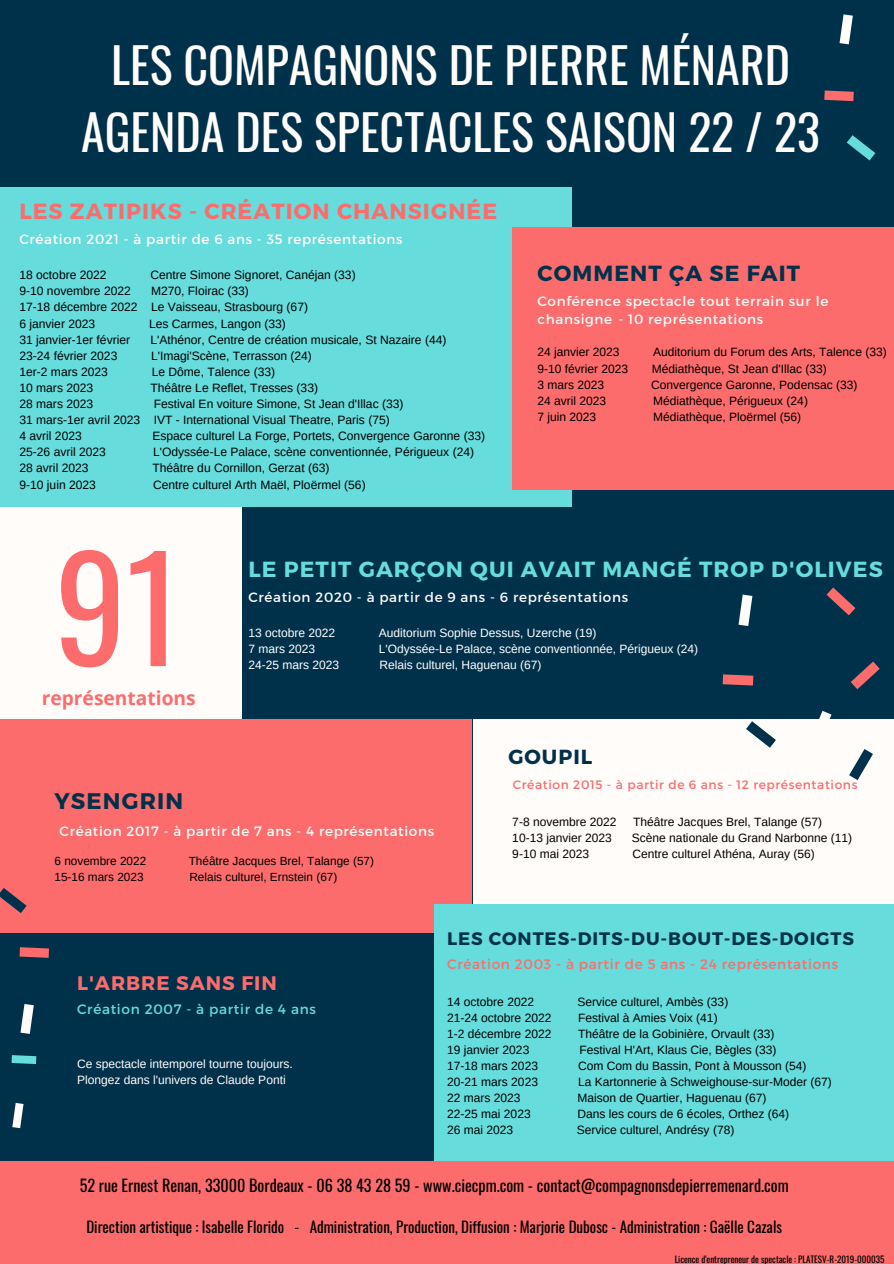
<style>
.page{position:relative;width:894px;height:1264px;background:#fff}
.page>*{position:absolute;margin:0;border:0;box-sizing:border-box;transform-origin:0 0}
.t1{font:142.05px "Oswald";color:#fc6c6c}
.t2{font:48px/66.4px "Oswald";color:#fffcfa;text-align:center}
.t3{font:700 22.5px "Montserrat";letter-spacing:.05em;color:#00314b}
.t4{font:700 21.9px "Montserrat";letter-spacing:.05em;color:#66dcdc}
.t5{font:700 21.9px "Montserrat";letter-spacing:.05em;color:#fc6c6c}
.t6{font:700 21.9px "Montserrat";letter-spacing:.05em;color:#00314b}
.t7{font:700 20.4px "Montserrat";letter-spacing:.05em;color:#00314b}
.t8{font:700 19.65px "Montserrat";letter-spacing:.05em;color:#fc6c6c}
.t9{font:700 19.2px "Open Sans";color:#fc6c6c}
.t10{font:700 18px "Montserrat";letter-spacing:.05em;color:#00314b}
.t11{font:16.2px "Oswald";color:#000}
.t12{font:15px "Oswald";color:#000}
.t13{font:13.65px "Montserrat";letter-spacing:.05em;color:#fc6c6c}
.t14{font:13.65px "Montserrat";letter-spacing:.05em;color:#66dcdc}
.t15{font:13.5px/18px "Montserrat";letter-spacing:.05em;color:#fffcfa}
.t16{font:12.3px "Montserrat";letter-spacing:.05em;color:#fc6c6c}
.t17{font:12px/16px "Arimo";color:#000}
.t18{font:12px "Arimo";color:#fff}
.t19{font:12px/16px "Arimo";color:#fffcfa}
.t20{font:11.7px "Arimo";color:#000}
.t21{font:9px "Oswald";color:#000}
</style>
<div class="page">
<div style="left:0;top:0;width:893px;height:1263px;background:#00314b"></div>
<div style="left:0;top:428px;width:241px;height:351px;background:#fffcfa"></div>
<div style="left:0;top:187px;width:571px;height:320px;background:#66dcdc"></div>
<div style="left:0;top:719px;width:471px;height:213px;background:#fc6c6c"></div>
<div style="left:512px;top:228px;width:381px;height:261px;background:#fc6c6c"></div>
<div style="left:472px;top:719px;width:421px;height:274px;background:#fffcfa"></div>
<div style="left:434px;top:904px;width:459px;height:258px;background:#66dcdc"></div>
<svg style="left:0;top:888px;width:27px;height:25px"></svg>
<svg style="left:20px;top:947px;width:29px;height:10px"></svg>
<svg style="left:846px;top:135px;width:29px;height:25px"></svg>
<svg style="left:839px;top:14px;width:13px;height:30px"></svg>
<svg style="left:824px;top:90px;width:29px;height:11px"></svg>
<svg style="left:20px;top:1004px;width:14px;height:29px"></svg>
<svg style="left:12px;top:1103px;width:12px;height:25px"></svg>
<svg style="left:12px;top:1055px;width:24px;height:9px"></svg>
<div style="left:0;top:1161px;width:893px;height:102px;background:#fc6c6c"></div>
<svg style="left:851px;top:661px;width:28px;height:28px"></svg>
<svg style="left:819px;top:710px;width:12px;height:9px"></svg>
<svg style="left:849px;top:749px;width:23px;height:31px"></svg>
<svg style="left:746px;top:721px;width:29px;height:26px"></svg>
<svg style="left:738px;top:594px;width:14px;height:32px"></svg>
<svg style="left:722px;top:674px;width:31px;height:11px"></svg>
<svg style="left:826px;top:587px;width:29px;height:28px"></svg>
<h2 class="t2" style="left:81px;top:30px;width:740px">LES COMPAGNONS DE PIERRE MÉNARD<br>AGENDA DES SPECTACLES SAISON 22 / 23</h2>
<h3 class="t5" style="left:19px;top:197px;width:479px">LES ZATIPIKS - CRÉATION CHANSIGNÉE</h3>
<p class="t15" style="left:19px;top:229px;width:384px">Création 2021 - à partir de 6 ans - 35 représentations</p>
<p class="t17" style="left:19px;top:267px;width:89px">18 octobre 2022</p>
<p class="t17" style="left:150px;top:267px;width:207px">Centre Simone Signoret, Canéjan (33)</p>
<p class="t17" style="left:19px;top:283px;width:113px">9-10 novembre 2022</p>
<p class="t17" style="left:19px;top:283px;width:290px;text-indent:132px">M270, Floirac (33)<br>17-18 décembre 2022 Le Vaisseau, Strasbourg (67)<br>6 janvier 2023</p>
<p class="t17" style="left:149px;top:315px;width:138px">Les Carmes, Langon (33)</p>
<p class="t17" style="left:19px;top:331px;width:112px">31 janvier-1er février</p>
<p class="t17" style="left:150px;top:331px;width:297px">L'Athénor, Centre de création musicale, St Nazaire (44)</p>
<p class="t17" style="left:19px;top:347px;width:99px">23-24 février 2023</p>
<p class="t17" style="left:151px;top:347px;width:162px">L'Imagi'Scène, Terrasson (24)</p>
<p class="t17" style="left:19px;top:364px;width:90px">1er-2 mars 2023</p>
<p class="t17" style="left:152px;top:364px;width:125px">Le Dôme, Talence (33)</p>
<p class="t17" style="left:19px;top:380px;width:75px">10 mars 2023</p>
<p class="t17" style="left:150px;top:380px;width:169px">Théâtre Le Reflet, Tresses (33)</p>
<p class="t17" style="left:19px;top:396px;width:75px">28 mars 2023</p>
<p class="t17" style="left:19px;top:396px;width:385px;text-indent:134px">Festival En voiture Simone, St Jean d'Illac (33)<br>31 mars-1er avril 2023 IVT - International Visual Theatre, Paris (75)<br>4 avril 2023</p>
<p class="t17" style="left:152px;top:428px;width:334px">Espace culturel La Forge, Portets, Convergence Garonne (33)</p>
<p class="t17" style="left:19px;top:444px;width:88px">25-26 avril 2023</p>
<p class="t17" style="left:153px;top:444px;width:322px">L'Odyssée-Le Palace, scène conventionnée, Périgueux (24)</p>
<p class="t17" style="left:19px;top:460px;width:71px">28 avril 2023</p>
<p class="t17" style="left:152px;top:460px;width:178px">Théâtre du Cornillon, Gerzat (63)</p>
<p class="t17" style="left:19px;top:476px;width:78px">9-10 juin 2023</p>
<p class="t17" style="left:153px;top:476px;width:214px">Centre culturel Arth Maël, Ploërmel (56)</p>
<h3 class="t6" style="left:537px;top:259px;width:264px">COMMENT ÇA SE FAIT</h3>
<p class="t15" style="left:537px;top:291px;width:292px">Conférence spectacle tout terrain sur le chansigne - 10 représentations</p>
<p class="t17" style="left:537px;top:344px;width:84px">24 janvier 2023</p>
<p class="t17" style="left:653px;top:344px;width:235px">Auditorium du Forum des Arts, Talence (33)</p>
<p class="t17" style="left:537px;top:360px;width:92px">9-10 février 2023</p>
<p class="t17" style="left:651px;top:360px;width:177px">Médiathèque, St Jean d'Illac (33)</p>
<p class="t17" style="left:537px;top:376px;width:68px">3 mars 2023</p>
<p class="t17" style="left:651px;top:376px;width:208px">Convergence Garonne, Podensac (33)</p>
<p class="t17" style="left:537px;top:392px;width:70px">24 avril 2023</p>
<p class="t17" style="left:653px;top:392px;width:156px">Médiathèque, Périgueux (24)</p>
<p class="t17" style="left:537px;top:408px;width:60px">7 juin 2023</p>
<p class="t17" style="left:653px;top:408px;width:150px">Médiathèque, Ploërmel (56)</p>
<h1 class="t1" style="left:55px;top:496px;width:129px">91</h1>
<h3 class="t4" style="left:248px;top:555px;width:635px">LE PETIT GARÇON QUI AVAIT MANGÉ TROP D'OLIVES</h3>
<p class="t15" style="left:248px;top:587px;width:381px">Création 2020 - à partir de 9 ans - 6 représentations</p>
<p class="t18" style="left:248px;top:626px;width:88px">13 octobre 2022</p>
<p class="t18" style="left:378px;top:626px;width:219px">Auditorium Sophie Dessus, Uzerche (19)</p>
<p class="t18" style="left:248px;top:642px;width:68px">7 mars 2023</p>
<p class="t18" style="left:378px;top:642px;width:321px">L'Odyssée-Le Palace, scène conventionnée, Périgueux (24)</p>
<p class="t18" style="left:248px;top:658px;width:92px">24-25 mars 2023</p>
<p class="t18" style="left:379px;top:658px;width:164px">Relais culturel, Haguenau (67)</p>
<h3 class="t9" style="left:42px;top:684px;width:155px">représentations</h3>
<h3 class="t3" style="left:55px;top:786px;width:130px">YSENGRIN</h3>
<p class="t15" style="left:60px;top:821px;width:376px">Création 2017 - à partir de 7 ans - 4 représentations</p>
<p class="t20" style="left:55px;top:854px;width:93px">6 novembre 2022</p>
<p class="t20" style="left:189px;top:854px;width:187px">Théâtre Jacques Brel, Talange (57)</p>
<p class="t20" style="left:55px;top:870px;width:90px">15-16 mars 2023</p>
<p class="t20" style="left:189px;top:870px;width:149px">Relais culturel, Ernstein (67)</p>
<h3 class="t7" style="left:508px;top:743px;width:85px">GOUPIL</h3>
<p class="t16" style="left:512px;top:776px;width:346px">Création 2015 - à partir de 6 ans - 12 représentations</p>
<p class="t17" style="left:512px;top:814px;width:106px">7-8 novembre 2022</p>
<p class="t17" style="left:633px;top:814px;width:190px">Théâtre Jacques Brel, Talange (57)</p>
<p class="t17" style="left:512px;top:830px;width:101px">10-13 janvier 2023</p>
<p class="t17" style="left:631px;top:830px;width:222px">Scène nationale du Grand Narbonne (11)</p>
<p class="t17" style="left:512px;top:846px;width:78px">9-10 mai 2023</p>
<p class="t17" style="left:632px;top:846px;width:184px">Centre culturel Athéna, Auray (56)</p>
<h3 class="t8" style="left:77px;top:970px;width:201px">L'ARBRE SANS FIN</h3>
<p class="t14" style="left:77px;top:999px;width:240px">Création 2007 - à partir de 4 ans</p>
<p class="t19" style="left:77px;top:1055px;width:217px">Ce spectacle intemporel tourne toujours.<br>Plongez dans l'univers de Claude Ponti</p>
<h3 class="t10" style="left:447px;top:927px;width:408px">LES CONTES-DITS-DU-BOUT-DES-DOIGTS</h3>
<p class="t13" style="left:447px;top:955px;width:392px">Création 2003 - à partir de 5 ans - 24 représentations</p>
<p class="t17" style="left:447px;top:993px;width:88px">14 octobre 2022</p>
<p class="t17" style="left:577px;top:993px;width:152px">Service culturel, Ambès (33)</p>
<p class="t17" style="left:447px;top:1009px;width:106px">21-24 octobre 2022</p>
<p class="t17" style="left:578px;top:1009px;width:141px">Festival à Amies Voix (41)</p>
<p class="t17" style="left:447px;top:1025px;width:106px">1-2 décembre 2022</p>
<p class="t17" style="left:578px;top:1025px;width:198px">Théâtre de la Gobinière, Orvault (33)</p>
<p class="t17" style="left:447px;top:1041px;width:84px">19 janvier 2023</p>
<p class="t17" style="left:579px;top:1041px;width:199px">Festival H'Art, Klaus Cie, Bègles (33)</p>
<p class="t17" style="left:447px;top:1057px;width:92px">17-18 mars 2023</p>
<p class="t17" style="left:578px;top:1057px;width:230px">Com Com du Bassin, Pont à Mousson (54)</p>
<p class="t17" style="left:447px;top:1073px;width:92px">20-21 mars 2023</p>
<p class="t17" style="left:578px;top:1073px;width:255px">La Kartonnerie à Schweighouse-sur-Moder (67)</p>
<p class="t17" style="left:447px;top:1089px;width:75px">22 mars 2023</p>
<p class="t17" style="left:577px;top:1089px;width:190px">Maison de Quartier, Haguenau (67)</p>
<p class="t17" style="left:447px;top:1105px;width:85px">22-25 mai 2023</p>
<p class="t17" style="left:577px;top:1105px;width:213px">Dans les cours de 6 écoles, Orthez (64)</p>
<p class="t17" style="left:447px;top:1121px;width:68px">26 mai 2023</p>
<p class="t17" style="left:576px;top:1121px;width:159px">Service culturel, Andrésy (78)</p>
<h3 class="t11" style="left:80px;top:1172px;width:710px">52 rue Ernest Renan, 33000 Bordeaux - 06 38 43 28 59 - www.ciecpm.com - contact@compagnonsdepierremenard.com</h3>
<p class="t12" style="left:86px;top:1214px;width:697px">Direction artistique : Isabelle Florido - Administration, Production, Diffusion : Marjorie Dubosc - Administration : Gaëlle Cazals</p>
<p class="t21" style="left:674px;top:1252px;width:211px">Licence d'entrepreneur de spectacle : PLATESV-R-2019-000035</p>
</div>
